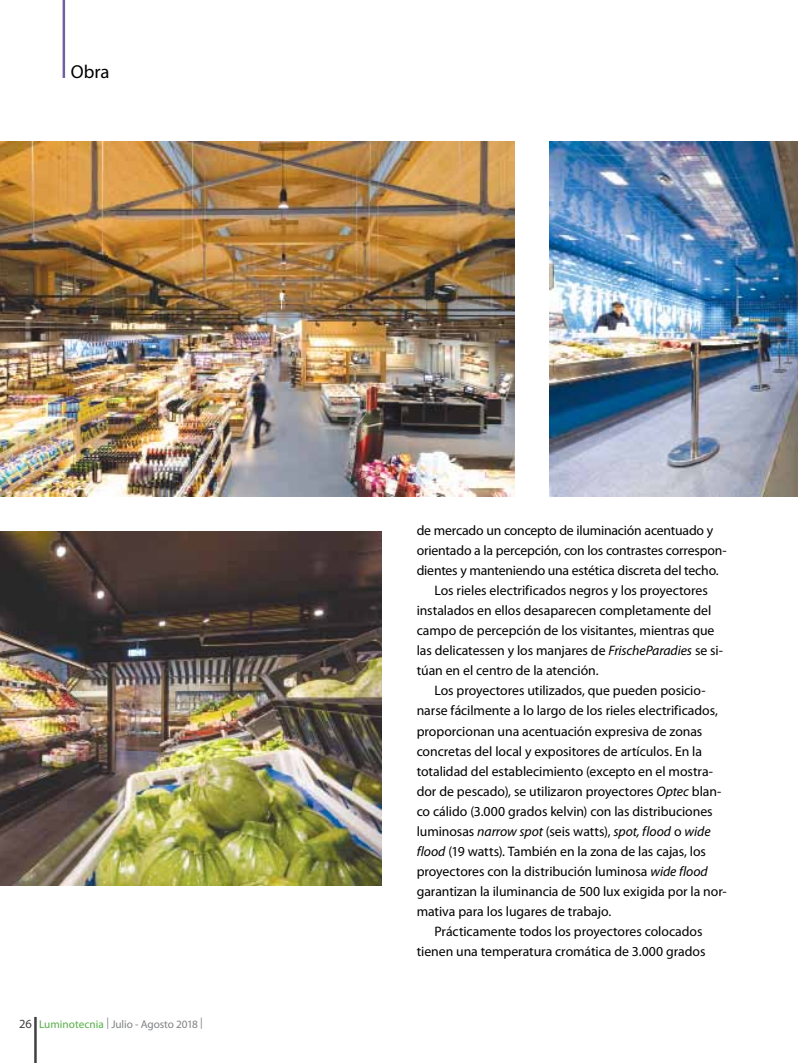
<style>
.page{position:relative;width:798px;height:1063px;background:#fff}
.page>*{position:absolute;margin:0;border:0;box-sizing:border-box;transform-origin:0 0}
.t1{font:18.75px "Myriad Pro";color:#000}
.t2{font:13.75px "Myriad Pro";letter-spacing:-.005em;color:#000}
.t3{font:italic 13.75px "Myriad Pro";letter-spacing:-.005em;color:#000}
.t4{font:11.25px "Myriad Pro";letter-spacing:-.005em;color:#808285}
.s1{font-size:12.5px;color:#414042}
.s2{color:#55b047}
.s3{font-style:italic}
.s4{font-style:normal}
</style>
<div class="page">
<hr style="left:34px;top:1017px;width:3px;height:46px;background:#414042">
<hr style="left:63px;top:0;width:2px;height:78px;background:#725fa3">
<img style="left:0;top:142px;width:514px;height:354px">
<img style="left:549px;top:142px;width:248px;height:354px">
<img style="left:0;top:531px;width:381px;height:355px">
<h1 class="t1" style="left:71px;top:60px;width:40px">Obra</h1>
<p class="t4" style="left:19px;top:1017px;width:185px"><span class="s1">26</span> <span class="s2">Luminotecnia</span> | Julio - Agosto 2018 |</p>
<p class="t2" style="left:416px;top:522px;width:298px">de mercado un concepto de iluminación acentuado y</p>
<p class="t2" style="left:416px;top:542px;width:311px">orientado a la percepción, con los contrastes correspon-</p>
<p class="t2" style="left:416px;top:562px;width:303px">dientes y manteniendo una estética discreta del techo.</p>
<p class="t2" style="left:434px;top:582px;width:275px">Los rieles electrificados negros y los proyectores</p>
<p class="t2" style="left:416px;top:602px;width:296px">instalados en ellos desaparecen completamente del</p>
<p class="t2" style="left:416px;top:622px;width:299px">campo de percepción de los visitantes, mientras que</p>
<p class="t2" style="left:416px;top:642px;width:308px">las delicatessen y los manjares de <span class="s3">FrischeParadies</span> se si-</p>
<p class="t2" style="left:416px;top:662px;width:183px">túan en el centro de la atención.</p>
<p class="t2" style="left:434px;top:682px;width:272px">Los proyectores utilizados, que pueden posicio-</p>
<p class="t2" style="left:416px;top:702px;width:302px">narse fácilmente a lo largo de los rieles electrificados,</p>
<p class="t2" style="left:416px;top:722px;width:287px">proporcionan una acentuación expresiva de zonas</p>
<p class="t2" style="left:416px;top:742px;width:287px">concretas del local y expositores de artículos. En la</p>
<p class="t2" style="left:416px;top:762px;width:298px">totalidad del establecimiento (excepto en el mostra-</p>
<p class="t2" style="left:416px;top:782px;width:306px">dor de pescado), se utilizaron proyectores <span class="s3">Optec</span> blan-</p>
<p class="t2" style="left:416px;top:802px;width:297px">co cálido (3.000 grados kelvin) con las distribuciones</p>
<p class="t3" style="left:416px;top:822px;width:295px"><span class="s4">luminosas</span> narrow spot <span class="s4">(seis watts),</span> spot, flood <span class="s4">o</span> wide</p>
<p class="t2" style="left:416px;top:842px;width:291px"><span class="s3">flood</span> (19 watts). También en la zona de las cajas, los</p>
<p class="t2" style="left:416px;top:862px;width:292px">proyectores con la distribución luminosa <span class="s3">wide flood</span></p>
<p class="t2" style="left:416px;top:882px;width:311px">garantizan la iluminancia de 500 lux exigida por la nor-</p>
<p class="t2" style="left:416px;top:902px;width:196px">mativa para los lugares de trabajo.</p>
<p class="t2" style="left:434px;top:922px;width:269px">Prácticamente todos los proyectores colocados</p>
<p class="t2" style="left:416px;top:942px;width:290px">tienen una temperatura cromática de 3.000 grados</p>
</div>
